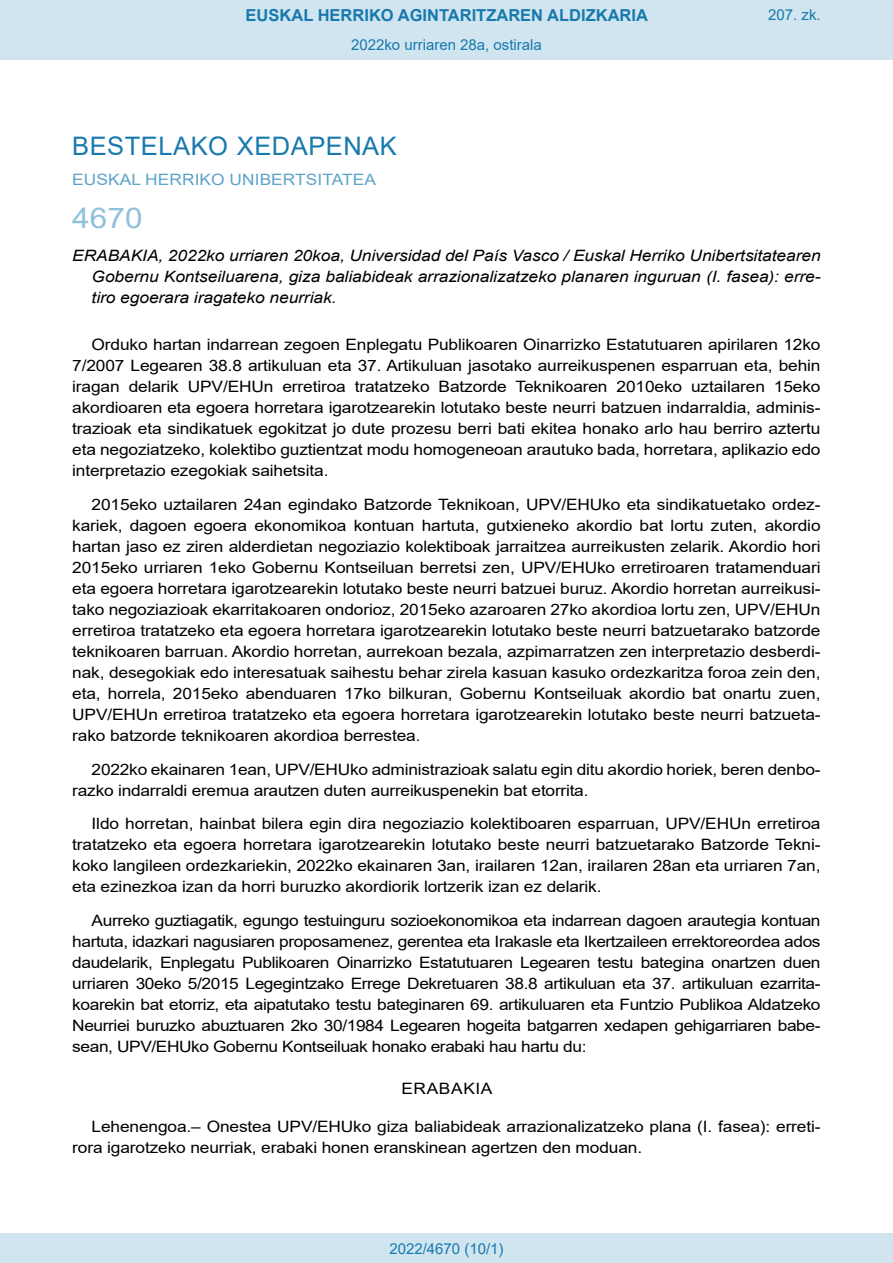
<style>
.page{position:relative;width:893px;height:1263px;background:#fff}
.page>*{position:absolute;margin:0;border:0;box-sizing:border-box;transform-origin:0 0}
.BOPVOrden{font:28.5px "Arial";color:#90c0db;scale:1.11 1}
.BOPVSeccion{font:25.5px "Arial";letter-spacing:.02em;color:#1879ad}
.t1{font:700 16.5px "Arial";color:#1879ad}
.BOPVDetalle{font:15.6px/21px "Arial";letter-spacing:-.01em;color:#000;text-align:justify;scale:1.11 1}
.BOPVTitulo{font:italic 15.6px/21px "Arial";letter-spacing:-.005em;color:#000;text-align:justify;scale:1.11 1}
.BOPVOrganismo{font:15.6px "Arial";letter-spacing:.005em;color:#5ea4ca;scale:1.11 1}
.BOPVClave{font:15.6px "Arial";letter-spacing:.035em;color:#000;scale:1.11 1}
.Paginacion_Centro{font:15px "Arial";color:#1879ad}
</style>
<div class="page">
<div style="left:0;top:0;width:893px;height:60px;background:#d0e5f0"></div>
<div style="left:0;top:1233px;width:893px;height:30px;background:#d0e5f0"></div>
<p class="t1" style="left:246px;top:3px;width:404px">EUSKAL HERRIKO AGINTARITZAREN ALDIZKARIA</p>
<p class="Paginacion_Centro" style="left:351px;top:35px;width:192px">2022ko urriaren 28a, ostirala</p>
<p class="Paginacion_Centro" style="left:768px;top:5px;width:54px">207. zk.</p>
<p class="BOPVSeccion" style="left:72px;top:128px;width:326px">BESTELAKO XEDAPENAK</p>
<p class="BOPVOrganismo" style="left:72px;top:169px;width:275px">EUSKAL HERRIKO UNIBERTSITATEA</p>
<p class="BOPVOrden" style="left:72px;top:198px;width:65px">4670</p>
<p class="BOPVTitulo" style="left:92px;top:246px;width:658px;text-indent:-19px">ERABAKIA, 2022ko urriaren 20koa, Universidad del País Vasco / Euskal Herriko Unibertsitatearen Gobernu Kontseiluarena, giza baliabideak arrazionalizatzeko planaren inguruan (I. fasea): erre&shy;tiro egoerara iragateko neurriak.</p>
<p class="BOPVDetalle" style="left:72px;top:334px;width:676px;text-indent:19px">Orduko hartan indarrean zegoen Enplegatu Publikoaren Oinarrizko Estatutuaren apirilaren 12ko 7/2007 Legearen 38.8 artikuluan eta 37. Artikuluan jasotako aurreikuspenen esparruan eta, behin iragan delarik UPV/EHUn erretiroa tratatzeko Batzorde Teknikoaren 2010eko uztailaren 15eko akordioaren eta egoera horretara igarotzearekin lotutako beste neurri batzuen indarraldia, adminis&shy;trazioak eta sindikatuek egokitzat jo dute prozesu berri bati ekitea honako arlo hau berriro aztertu eta negoziatzeko, kolektibo guztientzat modu homogeneoan arautuko bada, horretara, aplikazio edo interpretazio ezegokiak saihetsita.</p>
<p class="BOPVDetalle" style="left:72px;top:494px;width:676px;text-indent:19px">2015eko uztailaren 24an egindako Batzorde Teknikoan, UPV/EHUko eta sindikatuetako ordez&shy;kariek, dagoen egoera ekonomikoa kontuan hartuta, gutxieneko akordio bat lortu zuten, akordio hartan jaso ez ziren alderdietan negoziazio kolektiboak jarraitzea aurreikusten zelarik. Akordio hori 2015eko urriaren 1eko Gobernu Kontseiluan berretsi zen, UPV/EHUko erretiroaren tratamenduari eta egoera horretara igarotzearekin lotutako beste neurri batzuei buruz. Akordio horretan aurreikusi&shy;tako negoziazioak ekarritakoaren ondorioz, 2015eko azaroaren 27ko akordioa lortu zen, UPV/EHUn erretiroa tratatzeko eta egoera horretara igarotzearekin lotutako beste neurri batzuetarako batzorde teknikoaren barruan. Akordio horretan, aurrekoan bezala, azpimarratzen zen interpretazio desberdi&shy;nak, desegokiak edo interesatuak saihestu behar zirela kasuan kasuko ordezkaritza foroa zein den, eta, horrela, 2015eko abenduaren 17ko bilkuran, Gobernu Kontseiluak akordio bat onartu zuen, UPV/EHUn erretiroa tratatzeko eta egoera horretara igarotzearekin lotutako beste neurri batzueta&shy;rako batzorde teknikoaren akordioa berrestea.</p>
<p class="BOPVDetalle" style="left:72px;top:758px;width:676px;text-indent:19px">2022ko ekainaren 1ean, UPV/EHUko administrazioak salatu egin ditu akordio horiek, beren denbo&shy;razko indarraldi eremua arautzen duten aurreikuspenekin bat etorrita.</p>
<p class="BOPVDetalle" style="left:72px;top:813px;width:676px;text-indent:19px">Ildo horretan, hainbat bilera egin dira negoziazio kolektiboaren esparruan, UPV/EHUn erretiroa tratatzeko eta egoera horretara igarotzearekin lotutako beste neurri batzuetarako Batzorde Tekni&shy;koko langileen ordezkariekin, 2022ko ekainaren 3an, irailaren 12an, irailaren 28an eta urriaren 7an, eta ezinezkoa izan da horri buruzko akordiorik lortzerik izan ez delarik.</p>
<p class="BOPVDetalle" style="left:72px;top:910px;width:676px;text-indent:19px">Aurreko guztiagatik, egungo testuinguru sozioekonomikoa eta indarrean dagoen arautegia kontuan hartuta, idazkari nagusiaren proposamenez, gerentea eta Irakasle eta Ikertzaileen errektoreordea ados daudelarik, Enplegatu Publikoaren Oinarrizko Estatutuaren Legearen testu bategina onartzen duen urriaren 30eko 5/2015 Legegintzako Errege Dekretuaren 38.8 artikuluan eta 37. artikuluan ezarrita&shy;koarekin bat etorriz, eta aipatutako testu bateginaren 69. artikuluaren eta Funtzio Publikoa Aldatzeko Neurriei buruzko abuztuaren 2ko 30/1984 Legearen hogeita batgarren xedapen gehigarriaren babe&shy;sean, UPV/EHUko Gobernu Kontseiluak honako erabaki hau hartu du:</p>
<p class="BOPVClave" style="left:401px;top:1078px;width:84px">ERABAKIA</p>
<p class="BOPVDetalle" style="left:72px;top:1116px;width:676px;text-indent:19px">Lehenengoa.– Onestea UPV/EHUko giza baliabideak arrazionalizatzeko plana (I. fasea): erreti&shy;rora igarotzeko neurriak, erabaki honen eranskinean agertzen den moduan.</p>
<p class="Paginacion_Centro" style="left:389px;top:1238px;width:116px">2022/4670 (10/1)</p>
</div>
